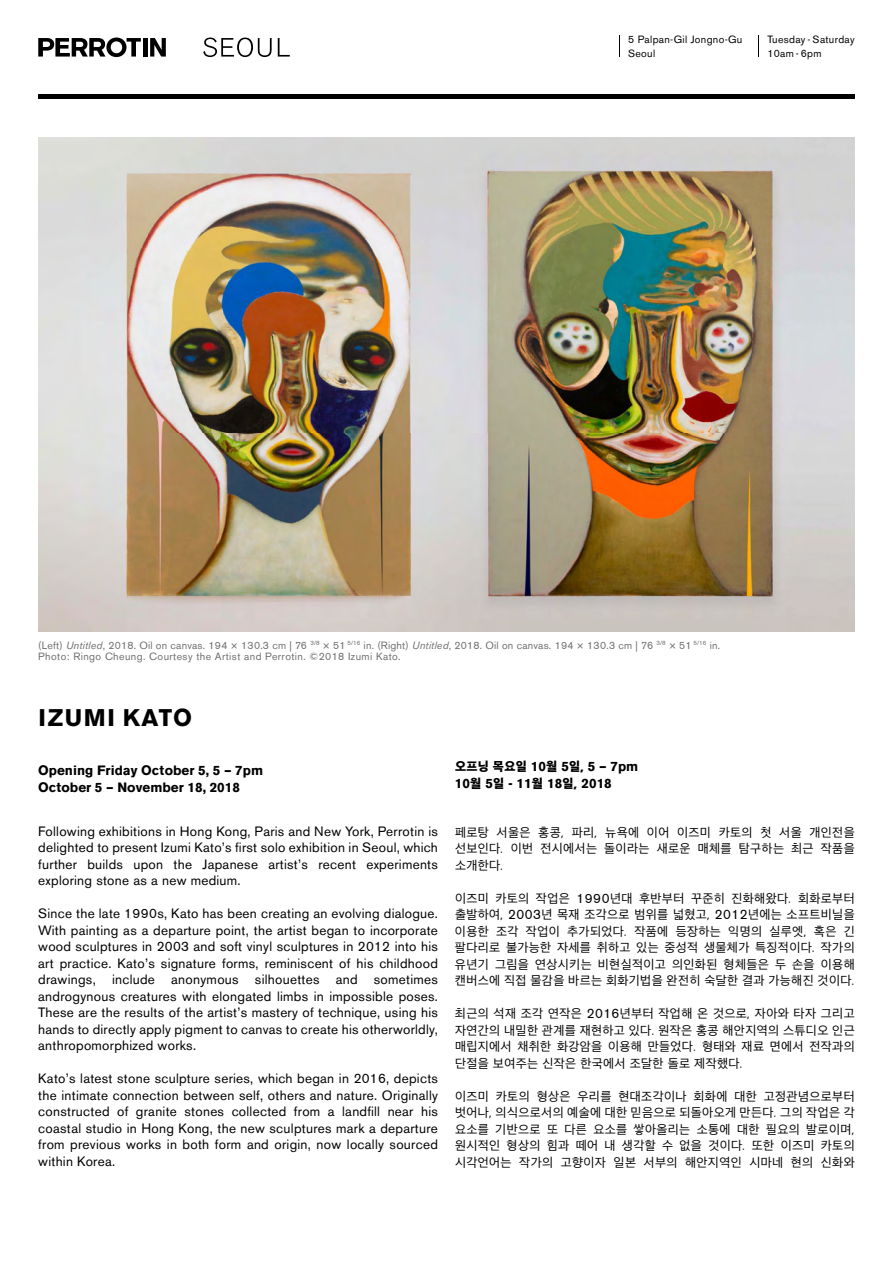
<style>
.page{position:relative;width:893px;height:1263px;background:#fff}
.page>*{position:absolute;margin:0;border:0;box-sizing:border-box;transform-origin:0 0}
.t1{font:700 24px "Akzidenz Grotesk BE";letter-spacing:.065em;color:#000}
.t2{font:13.5px/16.5px "Akzidenz Grotesk BE";letter-spacing:.02em;color:#000;text-align:justify}
.t3{font:700 13.5px/16.5px "Akzidenz Grotesk BE";color:#000}
.t4{font:12.75px/16.5px "Apple SD Gothic Neo";letter-spacing:.03em;color:#000;text-align:justify}
.t5{font:800 12.75px "Apple SD Gothic Neo";letter-spacing:.03em;color:#000}
.t6{font:10.5px/10.9px "Akzidenz Grotesk BE";letter-spacing:.04em;color:#706f6f}
.t7{font:10.5px/13.5px "Akzidenz Grotesk BE";letter-spacing:.03em;color:#000}
.s1{font-style:italic}
.s2{font-family:"Akzidenz Grotesk BE";font-weight:700;font-size:13.5px}
.s3{font-size:13.5px}
.s4{font-family:"Apple SD Gothic Neo";font-weight:800;font-size:12.75px}
.s5{font-family:"Apple SD Gothic Neo";font-weight:800}
.s6{font-family:"Akzidenz Grotesk BE";font-size:13.5px}
</style>
<div class="page">
<img style="left:38px;top:138px;width:817px;height:493px">
<svg style="left:758px;top:35px;width:1px;height:22px"></svg>
<div style="left:143px;top:38px;width:5px;height:19px;background:#000"></div>
<svg style="left:150px;top:38px;width:16px;height:19px"></svg>
<svg style="left:38px;top:38px;width:103px;height:19px"></svg>
<div style="left:38px;top:94px;width:817px;height:5px;background:#000"></div>
<svg style="left:203px;top:38px;width:87px;height:19px"></svg>
<p class="t7" style="left:628px;top:33px;width:116px">5 Palpan-Gil Jongno-Gu<br>Seoul</p>
<p class="t7" style="left:767px;top:33px;width:89px">Tuesday - Saturday<br>10am - 6pm</p>
<p class="t6" style="left:38px;top:640px;width:683px">(Left) <span class="s1">Untitled</span>, 2018. Oil on canvas. 194 × 130.3 cm | 76 <sup>3/8</sup> × 51 <sup>5/16</sup> in. (Right) <span class="s1">Untitled</span>, 2018. Oil on canvas. 194 × 130.3 cm | 76 <sup>3/8</sup> × 51 <sup>5/16</sup> in.<br>Photo: Ringo Cheung. Courtesy the Artist and Perrotin. ©2018 Izumi Kato.</p>
<h1 class="t1" style="left:39px;top:703px;width:155px">IZUMI KATO</h1>
<p class="t3" style="left:38px;top:762px;width:226px">Opening Friday October 5, 5 – 7pm<br>October 5 – November 18, 2018</p>
<p class="t5" style="left:455px;top:760px;width:185px">오프닝 목요일 <span class="s2">10</span>월 <span class="s2">5</span>일<span class="s3">,</span> <span class="s2">5 – 7pm</span></p>
<p class="t3" style="left:455px;top:775px;width:158px">10<span class="s4">월</span> 5<span class="s4">일</span> - 11<span class="s4">월</span> 18<span class="s4">일</span><span class="s5">,</span> 2018</p>
<p class="t2" style="left:38px;top:823px;width:401px">Following exhibitions in Hong Kong, Paris and New York, Perrotin is delighted to present Izumi Kato’s first solo exhibition in Seoul, which further builds upon the Japanese artist’s recent experiments exploring stone as a new medium.</p>
<p class="t2" style="left:38px;top:905px;width:401px">Since the late 1990s, Kato has been creating an evolving dialogue.<br>With painting as a departure point, the artist began to incorporate wood sculptures in 2003 and soft vinyl sculptures in 2012 into his art practice. Kato’s signature forms, reminiscent of his childhood drawings, include anonymous silhouettes and sometimes androgynous creatures with elongated limbs in impossible poses.<br>These are the results of the artist’s mastery of technique, using his hands to directly apply pigment to canvas to create his otherworldly, anthropomorphized works.</p>
<p class="t2" style="left:38px;top:1070px;width:401px">Kato’s latest stone sculpture series, which began in 2016, depicts the intimate connection between self, others and nature. Originally constructed of granite stones collected from a landfill near his coastal studio in Hong Kong, the new sculptures mark a departure from previous works in both form and origin, now locally sourced within Korea.</p>
<p class="t4" style="left:455px;top:824px;width:401px">페로탕 서울은 홍콩, 파리, 뉴욕에 이어 이즈미 카토의 첫 서울 개인전을 선보인다. 이번 전시에서는 돌이라는 새로운 매체를 탐구하는 최근 작품을 소개한다.</p>
<p class="t4" style="left:455px;top:890px;width:401px">이즈미 카토의 작업은 <span class="s6">1990</span>년대 후반부터 꾸준히 진화해왔다. 회화로부터 출발하여, <span class="s6">2003</span>년 목재 조각으로 범위를 넓혔고, <span class="s6">2012</span>년에는 소프트비닐을 이용한 조각 작업이 추가되었다. 작품에 등장하는 익명의 실루엣, 혹은 긴 팔다리로 불가능한 자세를 취하고 있는 중성적 생물체가 특징적이다. 작가의 유년기 그림을 연상시키는 비현실적이고 의인화된 형체들은 두 손을 이용해 캔버스에 직접 물감을 바르는 회화기법을 완전히 숙달한 결과 가능해진 것이다.</p>
<p class="t4" style="left:455px;top:1006px;width:401px">최근의 석재 조각 연작은 <span class="s6">2016</span>년부터 작업해 온 것으로, 자아와 타자 그리고 자연간의 내밀한 관계를 재현하고 있다. 원작은 홍콩 해안지역의 스튜디오 인근 매립지에서 채취한 화강암을 이용해 만들었다. 형태와 재료 면에서 전작과의 단절을 보여주는 신작은 한국에서 조달한 돌로 제작했다.</p>
<p class="t4" style="left:455px;top:1088px;width:401px">이즈미 카토의 형상은 우리를 현대조각이나 회화에 대한 고정관념으로부터 벗어나, 의식으로서의 예술에 대한 믿음으로 되돌아오게 만든다. 그의 작업은 각 요소를 기반으로 또 다른 요소를 쌓아올리는 소통에 대한 필요의 발로이며, 원시적인 형상의 힘과 떼어 내 생각할 수 없을 것이다. 또한 이즈미 카토의 시각언어는 작가의 고향이자 일본 서부의 해안지역인 시마네 현의 신화와</p>
</div>
